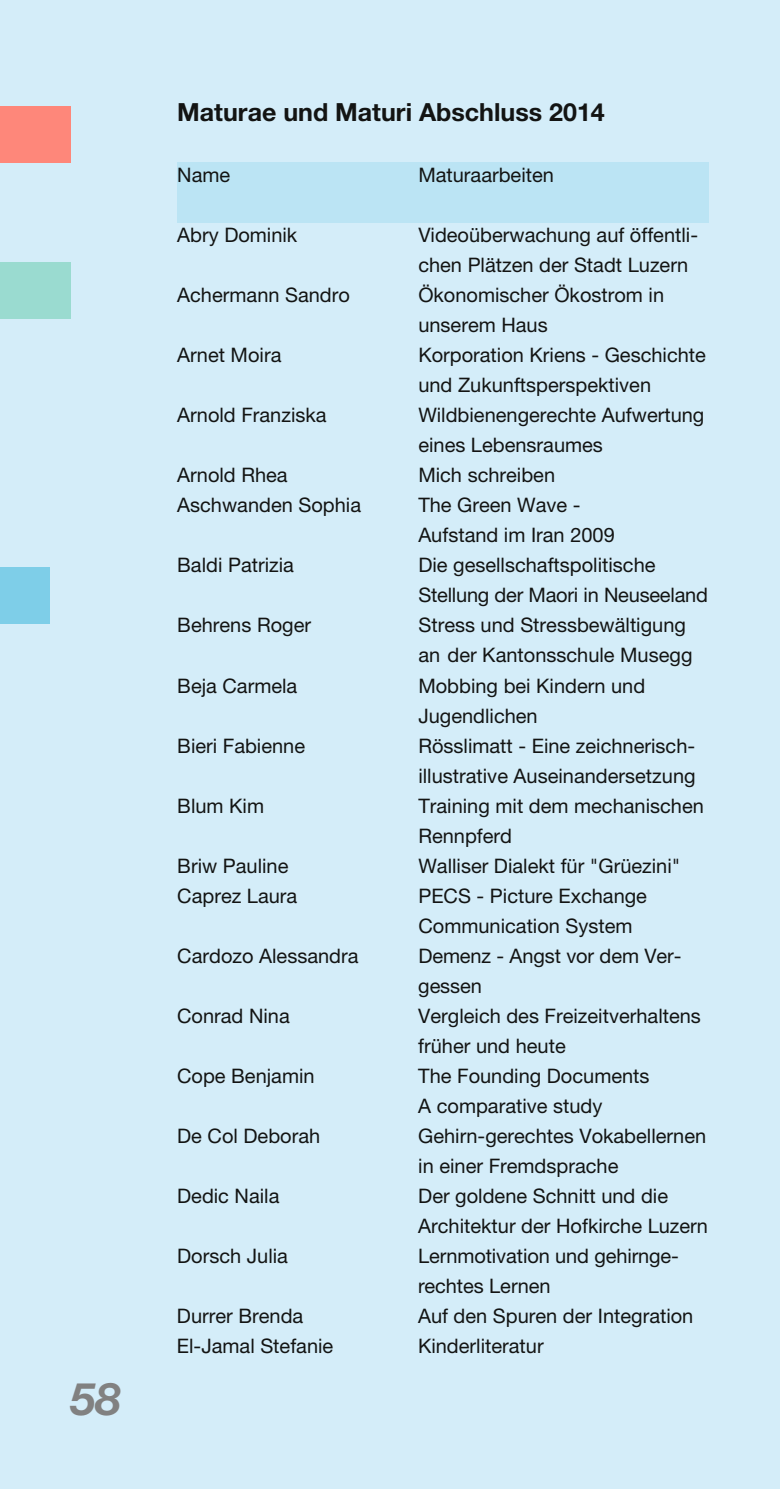
<style>
.page{position:relative;width:780px;height:1489px;background:#fff}
.page>*{position:absolute;margin:0;border:0;box-sizing:border-box;transform-origin:0 0}
.t1{font:italic 700 45px "Helvetica Neue LT Std";color:#818181}
.t2{font:700 25px "Helvetica Neue LT Std";color:#131413}
.t3{font:20px/30px "Helvetica Neue LT Std";color:#131413}
</style>
<div class="page">
<div style="left:0;top:0;width:780px;height:1488px;background:#d4edf9"></div>
<div style="left:177px;top:163px;width:532px;height:60px;background:#bbe4f4"></div>
<div style="left:0;top:262px;width:71px;height:57px;background:#9adbd0"></div>
<div style="left:0;top:567px;width:50px;height:57px;background:#7ecee8"></div>
<div style="left:0;top:106px;width:71px;height:57px;background:#fe877a"></div>
<hr style="left:779px;top:411px;width:1px;height:71px;background:#9adbd0">
<hr style="left:779px;top:106px;width:1px;height:57px;background:#f6efe3">
<h1 class="t1" style="left:71px;top:1370px;width:52px">58</h1>
<p class="t2" style="left:177px;top:97px;width:429px">Maturae und Maturi Abschluss 2014</p>
<p class="t3" style="left:177px;top:160px;width:54px">Name</p>
<p class="t3" style="left:418px;top:160px;width:137px">Maturaarbeiten</p>
<p class="t3" style="left:177px;top:220px;width:122px">Abry Dominik</p>
<p class="t3" style="left:418px;top:220px;width:281px">Videoüberwachung auf öffentli&shy;chen Plätzen der Stadt Luzern</p>
<p class="t3" style="left:177px;top:280px;width:174px">Achermann Sandro</p>
<p class="t3" style="left:418px;top:280px;width:247px">Ökonomischer Ökostrom in unserem Haus</p>
<p class="t3" style="left:177px;top:340px;width:106px">Arnet Moira</p>
<p class="t3" style="left:418px;top:340px;width:289px">Korporation Kriens - Geschichte und Zukunftsperspektiven</p>
<p class="t3" style="left:177px;top:400px;width:151px">Arnold Franziska</p>
<p class="t3" style="left:418px;top:400px;width:287px">Wildbienengerechte Aufwertung eines Lebensraumes</p>
<p class="t3" style="left:177px;top:460px;width:112px">Arnold Rhea</p>
<p class="t3" style="left:418px;top:460px;width:138px">Mich schreiben</p>
<p class="t3" style="left:177px;top:490px;width:185px">Aschwanden Sophia</p>
<p class="t3" style="left:418px;top:490px;width:198px">The Green Wave -<br>Aufstand im Iran 2009</p>
<p class="t3" style="left:177px;top:550px;width:118px">Baldi Patrizia</p>
<p class="t3" style="left:418px;top:550px;width:291px">Die gesellschaftspolitische<br>Stellung der Maori in Neuseeland</p>
<p class="t3" style="left:177px;top:610px;width:135px">Behrens Roger</p>
<p class="t3" style="left:418px;top:610px;width:275px">Stress und Stressbewältigung an der Kantonsschule Musegg</p>
<p class="t3" style="left:177px;top:670px;width:121px">Beja Carmela</p>
<p class="t3" style="left:418px;top:670px;width:228px">Mobbing bei Kindern und<br>Jugendlichen</p>
<p class="t3" style="left:177px;top:730px;width:129px">Bieri Fabienne</p>
<p class="t3" style="left:418px;top:730px;width:279px">Rösslimatt - Eine zeichnerisch&shy;illustrative Auseinandersetzung</p>
<p class="t3" style="left:177px;top:790px;width:88px">Blum Kim</p>
<p class="t3" style="left:418px;top:790px;width:287px">Training mit dem mechanischen<br>Rennpferd</p>
<p class="t3" style="left:177px;top:850px;width:113px">Briw Pauline</p>
<p class="t3" style="left:418px;top:850px;width:263px">Walliser Dialekt für "Grüezini"</p>
<p class="t3" style="left:177px;top:880px;width:121px">Caprez Laura</p>
<p class="t3" style="left:418px;top:880px;width:230px">PECS - Picture Exchange<br>Communication System</p>
<p class="t3" style="left:177px;top:940px;width:183px">Cardozo Alessandra</p>
<p class="t3" style="left:418px;top:940px;width:265px">Demenz - Angst vor dem Ver&shy;gessen</p>
<p class="t3" style="left:177px;top:1000px;width:114px">Conrad Nina</p>
<p class="t3" style="left:418px;top:1000px;width:284px">Vergleich des Freizeitverhaltens früher und heute</p>
<p class="t3" style="left:177px;top:1060px;width:139px">Cope Benjamin</p>
<p class="t3" style="left:418px;top:1060px;width:233px">The Founding Documents<br>A comparative study</p>
<p class="t3" style="left:177px;top:1120px;width:144px">De Col Deborah</p>
<p class="t3" style="left:418px;top:1120px;width:289px">Gehirn-gerechtes Vokabellernen in einer Fremdsprache</p>
<p class="t3" style="left:177px;top:1180px;width:104px">Dedic Naila</p>
<p class="t3" style="left:418px;top:1180px;width:291px">Der goldene Schnitt und die<br>Architektur der Hofkirche Luzern</p>
<p class="t3" style="left:177px;top:1240px;width:112px">Dorsch Julia</p>
<p class="t3" style="left:418px;top:1240px;width:262px">Lernmotivation und gehirnge&shy;rechtes Lernen</p>
<p class="t3" style="left:177px;top:1300px;width:128px">Durrer Brenda</p>
<p class="t3" style="left:418px;top:1300px;width:277px">Auf den Spuren der Integration</p>
<p class="t3" style="left:177px;top:1330px;width:158px">El-Jamal Stefanie</p>
<p class="t3" style="left:418px;top:1330px;width:127px">Kinderliteratur</p>
</div>
